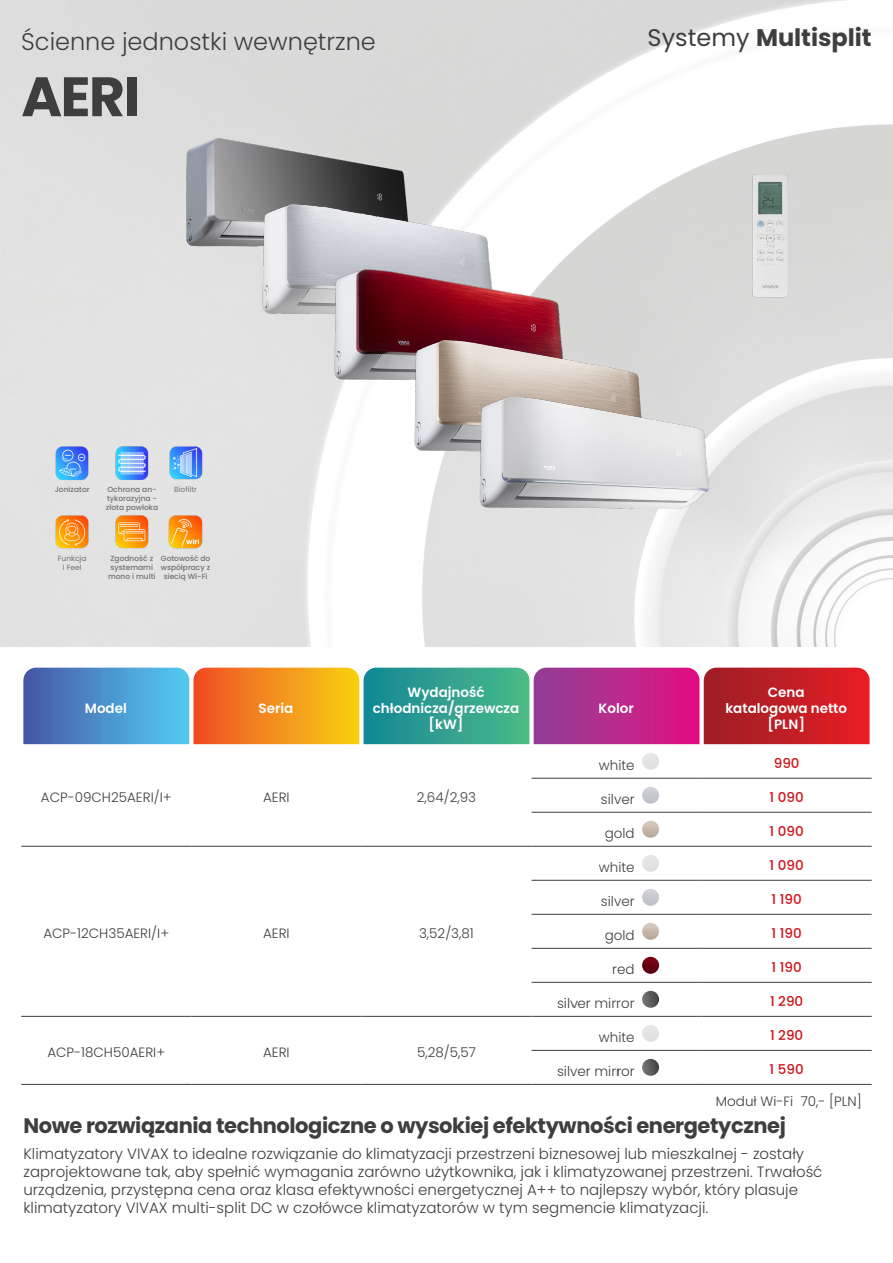
<style>
.page{position:relative;width:893px;height:1263px;background:#fff}
.page>*{position:absolute;margin:0;border:0;box-sizing:border-box;transform-origin:0 0}
.t1{font:700 55.5px "Poppins";color:#3e3e3f}
.t2{font:300 24px "Poppins";color:#3e3e3f}
.t3{font:700 24px "Poppins";color:#3e3e3f}
.t4{font:700 21px "Poppins";letter-spacing:-.02em;color:#3e3e3f}
.t5{font:300 15px/18px "Poppins";color:#3e3e3f}
.t6{font:300 13.5px "Poppins";color:#3e3e3f}
.t7{font:600 13.5px/16.2px "Poppins";color:#fff;text-align:center}
.t8{font:500 13.5px "Poppins";color:#cf151d}
.t9{font:500 7.5px/9px "Poppins";color:#6f7073;text-align:center}
.t10{font:7.5px "Poppins";color:#6f7073}
.s1{font-weight:400}
</style>
<div class="page">
<svg style="left:23px;top:668px;width:847px;height:76px;background:#986c72"></svg>
<hr style="left:531px;top:778px;width:171px;height:1px;background:#3e3e3f">
<hr style="left:702px;top:778px;width:170px;height:1px;background:#3e3e3f">
<hr style="left:531px;top:812px;width:171px;height:1px;background:#3e3e3f">
<hr style="left:702px;top:812px;width:170px;height:1px;background:#3e3e3f">
<hr style="left:21px;top:846px;width:170px;height:1px;background:#3e3e3f">
<hr style="left:191px;top:846px;width:170px;height:1px;background:#3e3e3f">
<hr style="left:361px;top:846px;width:170px;height:1px;background:#3e3e3f">
<hr style="left:531px;top:846px;width:171px;height:1px;background:#3e3e3f">
<hr style="left:702px;top:846px;width:170px;height:1px;background:#3e3e3f">
<hr style="left:531px;top:880px;width:171px;height:1px;background:#3e3e3f">
<hr style="left:702px;top:880px;width:170px;height:1px;background:#3e3e3f">
<hr style="left:531px;top:914px;width:171px;height:1px;background:#3e3e3f">
<hr style="left:702px;top:914px;width:170px;height:1px;background:#3e3e3f">
<hr style="left:531px;top:948px;width:171px;height:1px;background:#3e3e3f">
<hr style="left:702px;top:948px;width:170px;height:1px;background:#3e3e3f">
<hr style="left:531px;top:982px;width:171px;height:1px;background:#3e3e3f">
<hr style="left:702px;top:982px;width:170px;height:1px;background:#3e3e3f">
<hr style="left:21px;top:1016px;width:170px;height:1px;background:#3e3e3f">
<hr style="left:191px;top:1016px;width:170px;height:1px;background:#3e3e3f">
<hr style="left:361px;top:1016px;width:170px;height:1px;background:#3e3e3f">
<hr style="left:21px;top:1084px;width:170px;height:1px;background:#3e3e3f">
<hr style="left:191px;top:1084px;width:170px;height:1px;background:#3e3e3f">
<hr style="left:361px;top:1084px;width:170px;height:1px;background:#3e3e3f">
<hr style="left:531px;top:1016px;width:171px;height:1px;background:#3e3e3f">
<hr style="left:702px;top:1016px;width:170px;height:1px;background:#3e3e3f">
<hr style="left:531px;top:1050px;width:171px;height:1px;background:#3e3e3f">
<hr style="left:702px;top:1050px;width:170px;height:1px;background:#3e3e3f">
<hr style="left:531px;top:1084px;width:171px;height:1px;background:#3e3e3f">
<hr style="left:702px;top:1084px;width:170px;height:1px;background:#3e3e3f">
<img style="left:642px;top:753px;width:17px;height:17px;border-radius:9px">
<img style="left:642px;top:787px;width:17px;height:17px;border-radius:9px">
<img style="left:642px;top:821px;width:17px;height:17px;border-radius:9px">
<img style="left:642px;top:855px;width:17px;height:17px;border-radius:9px">
<img style="left:642px;top:889px;width:17px;height:17px;border-radius:9px">
<img style="left:642px;top:923px;width:17px;height:17px;border-radius:9px">
<img style="left:642px;top:957px;width:17px;height:17px;border-radius:9px">
<img style="left:642px;top:991px;width:17px;height:17px;border-radius:9px">
<img style="left:642px;top:1025px;width:17px;height:17px;border-radius:9px">
<img style="left:642px;top:1059px;width:17px;height:17px;border-radius:9px">
<img style="left:169px;top:128px;width:259px;height:129px">
<img style="left:246px;top:193px;width:254px;height:136px">
<img style="left:320px;top:263px;width:259px;height:129px">
<img style="left:396px;top:328px;width:259px;height:136px">
<img style="left:465px;top:385px;width:259px;height:135px">
<img style="left:115px;top:446px;width:34px;height:34px">
<img style="left:55px;top:446px;width:34px;height:34px">
<img style="left:169px;top:515px;width:34px;height:34px">
<img style="left:115px;top:515px;width:34px;height:34px">
<img style="left:748px;top:166px;width:47px;height:136px">
<img style="left:55px;top:515px;width:34px;height:34px">
<img style="left:169px;top:446px;width:34px;height:34px">
<p class="t2" style="left:21px;top:27px;width:356px">Ścienne jednostki wewnętrzne</p>
<p class="t1" style="left:21px;top:65px;width:120px">AERI</p>
<p class="t9" style="left:55px;top:485px;width:36px">Jonizator</p>
<p class="t9" style="left:106px;top:485px;width:54px;text-align:left">Ochrona an&shy;tykorozyjna - złota powłoka</p>
<p class="t10" style="left:174px;top:485px;width:24px">Biofiltr</p>
<p class="t10" style="left:58px;top:554px;width:30px">Funkcja</p>
<p class="t10" style="left:63px;top:563px;width:20px">I Feel</p>
<p class="t9" style="left:161px;top:554px;width:51px">Gotowość do współpracy z siecią Wi-Fi</p>
<p class="t9" style="left:108px;top:554px;width:49px">Zgodność z systemami mono i multi</p>
<p class="t3" style="left:648px;top:24px;width:226px"><span class="s1">Systemy</span> Multisplit</p>
<p class="t7" style="left:373px;top:684px;width:148px">Wydajność chłodnicza/grzewcza [kW]</p>
<p class="t7" style="left:725px;top:684px;width:123px">Cena katalogowa netto</p>
<p class="t7" style="left:85px;top:700px;width:43px">Model</p>
<p class="t7" style="left:259px;top:700px;width:36px">Seria</p>
<p class="t7" style="left:598px;top:700px;width:37px">Kolor</p>
<p class="t7" style="left:767px;top:716px;width:39px">[PLN]</p>
<p class="t6" style="left:41px;top:790px;width:132px">ACP-09CH25AERI/I+</p>
<p class="t6" style="left:263px;top:790px;width:28px">AERI</p>
<p class="t6" style="left:417px;top:790px;width:61px">2,64/2,93</p>
<p class="t6" style="left:43px;top:926px;width:127px">ACP-12CH35AERI/I+</p>
<p class="t6" style="left:263px;top:926px;width:28px">AERI</p>
<p class="t6" style="left:419px;top:926px;width:56px">3,52/3,81</p>
<p class="t6" style="left:47px;top:1045px;width:119px">ACP-18CH50AERI+</p>
<p class="t6" style="left:263px;top:1045px;width:28px">AERI</p>
<p class="t6" style="left:417px;top:1045px;width:60px">5,28/5,57</p>
<p class="t6" style="left:599px;top:757px;width:37px">white</p>
<p class="t8" style="left:774px;top:756px;width:27px">990</p>
<p class="t6" style="left:601px;top:791px;width:35px">silver</p>
<p class="t8" style="left:770px;top:790px;width:36px">1 090</p>
<p class="t6" style="left:605px;top:825px;width:31px">gold</p>
<p class="t8" style="left:770px;top:824px;width:36px">1 090</p>
<p class="t6" style="left:599px;top:859px;width:37px">white</p>
<p class="t8" style="left:770px;top:858px;width:36px">1 090</p>
<p class="t6" style="left:601px;top:893px;width:35px">silver</p>
<p class="t8" style="left:772px;top:892px;width:32px">1 190</p>
<p class="t6" style="left:605px;top:927px;width:31px">gold</p>
<p class="t8" style="left:772px;top:926px;width:32px">1 190</p>
<p class="t6" style="left:612px;top:961px;width:24px">red</p>
<p class="t8" style="left:772px;top:960px;width:32px">1 190</p>
<p class="t6" style="left:557px;top:995px;width:79px">silver mirror</p>
<p class="t8" style="left:770px;top:994px;width:35px">1 290</p>
<p class="t6" style="left:599px;top:1029px;width:37px">white</p>
<p class="t8" style="left:770px;top:1028px;width:35px">1 290</p>
<p class="t6" style="left:557px;top:1063px;width:79px">silver mirror</p>
<p class="t8" style="left:770px;top:1062px;width:36px">1 590</p>
<p class="t6" style="left:716px;top:1094px;width:147px">Moduł Wi-Fi 70,- [PLN]</p>
<p class="t4" style="left:23px;top:1113px;width:764px">Nowe rozwiązania technologiczne o wysokiej efektywności energetycznej</p>
<p class="t5" style="left:23px;top:1145px;width:801px">Klimatyzatory VIVAX to idealne rozwiązanie do klimatyzacji przestrzeni biznesowej lub mieszkalnej - zostały zaprojektowane tak, aby spełnić wymagania zarówno użytkownika, jak i klimatyzowanej przestrzeni. Trwałość urządzenia, przystępna cena oraz klasa efektywności energetycznej A++ to najlepszy wybór, który plasuje klimatyzatory VIVAX multi-split DC w czołówce klimatyzatorów w tym segmencie klimatyzacji.</p>
</div>
